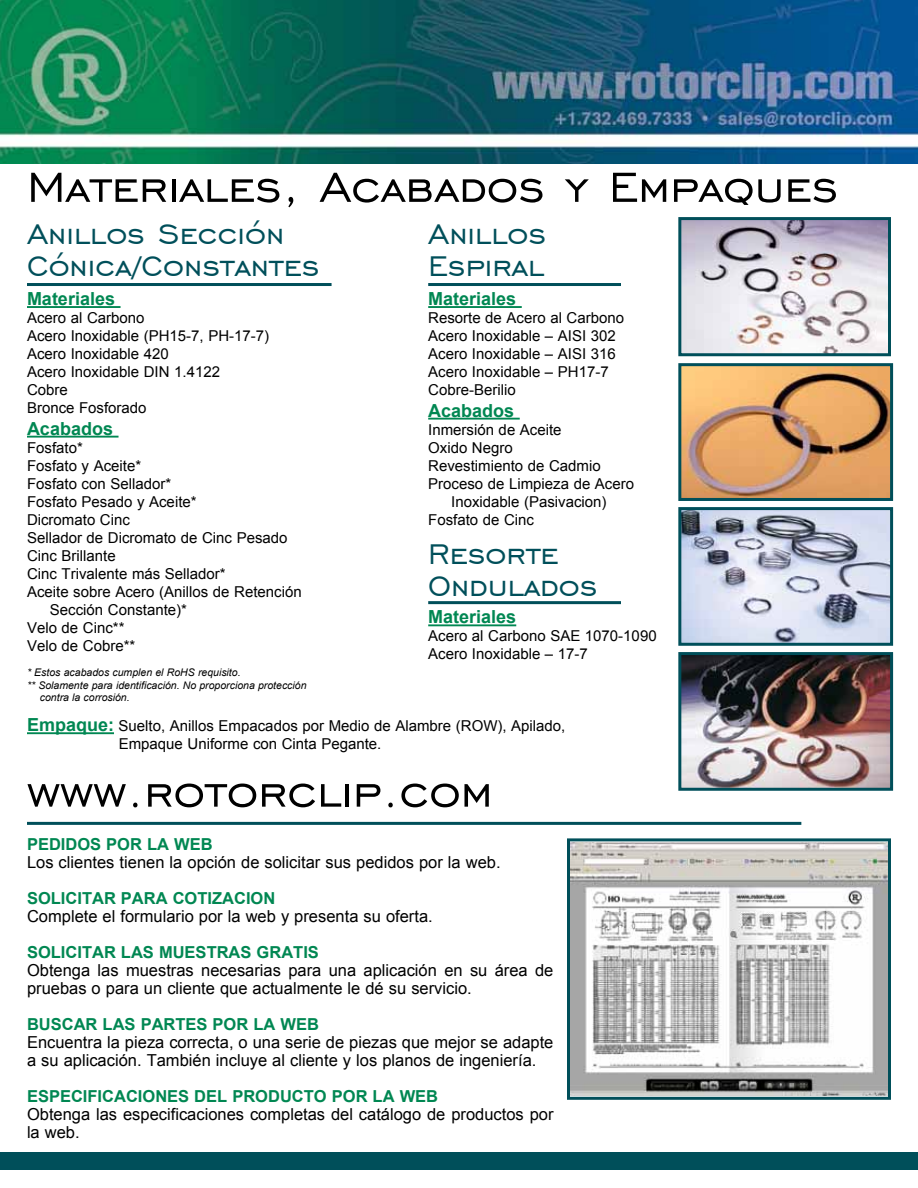
<style>
.page{position:relative;width:918px;height:1188px;background:#fff}
.page>*{position:absolute;margin:0;border:0;box-sizing:border-box;transform-origin:0 0}
.t1{font:54px "Engravers Gothic BT";color:#000}
.t2{font:36px/31.5px "Engravers Gothic BT";color:#004f5a}
.t3{font:700 18px "Arial";color:#008752}
.t4{font:16.5px/18px "Arial";color:#000}
.t5{font:700 16.5px "Arial";color:#008752}
.t6{font:15px/18px "Arial";color:#000}
.t7{font:italic 10.5px "Arial";color:#000}
.s1{font-weight:700;font-size:18px;color:#008752}
</style>
<div class="page">
<div style="left:0;top:1152px;width:918px;height:18px;background:#004f5a"></div>
<img style="left:0;top:0;width:918px;height:164px">
<hr style="left:27px;top:306px;width:94px;height:2px;background:#008752">
<hr style="left:27px;top:436px;width:92px;height:2px;background:#008752">
<img style="left:571px;top:842px;width:316px;height:254px">
<div style="left:567px;top:838px;width:324px;height:262px;border:3px solid #004f5a"></div>
<hr style="left:27px;top:822px;width:774px;height:3px;background:#004f5a">
<hr style="left:428px;top:306px;width:94px;height:2px;background:#008752">
<hr style="left:428px;top:418px;width:92px;height:2px;background:#008752">
<hr style="left:428px;top:624px;width:88px;height:2px;background:#008752">
<hr style="left:27px;top:283px;width:305px;height:3px;background:#004f5a">
<hr style="left:428px;top:283px;width:193px;height:3px;background:#004f5a">
<hr style="left:428px;top:601px;width:193px;height:3px;background:#004f5a">
<img style="left:682px;top:221px;width:205px;height:131px">
<div style="left:678px;top:217px;width:213px;height:139px;border:3px solid #004f5a"></div>
<img style="left:682px;top:367px;width:207px;height:130px">
<div style="left:678px;top:363px;width:215px;height:138px;border:3px solid #004f5a"></div>
<img style="left:682px;top:511px;width:207px;height:131px">
<div style="left:678px;top:507px;width:215px;height:139px;border:3px solid #004f5a"></div>
<img style="left:682px;top:656px;width:207px;height:131px">
<div style="left:678px;top:652px;width:215px;height:139px;border:3px solid #004f5a"></div>
<hr style="left:27px;top:732px;width:87px;height:2px;background:#008752">
<h1 class="t1" style="left:27px;top:157px;width:813px">Materiales, Acabados y Empaques</h1>
<h2 class="t2" style="left:27px;top:218px;width:294px">Anillos Sección<br>Cónica/Constantes</h2>
<h2 class="t2" style="left:428px;top:218px;width:120px">Anillos<br>Espiral</h2>
<p class="t3" style="left:27px;top:287px;width:90px">Materiales</p>
<p class="t6" style="left:27px;top:309px;width:244px">Acero al Carbono<br>Acero Inoxidable (PH15-7, PH-17-7)<br>Acero Inoxidable 420<br>Acero Inoxidable DIN 1.4122<br>Cobre<br>Bronce Fosforado</p>
<p class="t3" style="left:27px;top:416px;width:88px">Acabados</p>
<p class="t6" style="left:27px;top:439px;width:57px">Fosfato*</p>
<p class="t6" style="left:27px;top:457px;width:116px">Fosfato y Aceite*</p>
<p class="t6" style="left:27px;top:475px;width:146px">Fosfato con Sellador*</p>
<p class="t6" style="left:27px;top:493px;width:171px">Fosfato Pesado y Aceite*</p>
<p class="t6" style="left:27px;top:511px;width:104px">Dicromato Cinc</p>
<p class="t6" style="left:27px;top:529px;width:262px">Sellador de Dicromato de Cinc Pesado</p>
<p class="t6" style="left:27px;top:547px;width:90px">Cinc Brillante</p>
<p class="t6" style="left:27px;top:565px;width:200px">Cinc Trivalente más Sellador*</p>
<p class="t6" style="left:27px;top:583px;width:276px">Aceite sobre Acero (Anillos de Retención</p>
<p class="t6" style="left:50px;top:601px;width:139px">Sección Constante)*</p>
<p class="t6" style="left:27px;top:619px;width:99px">Velo de Cinc**</p>
<p class="t6" style="left:27px;top:637px;width:110px">Velo de Cobre**</p>
<p class="t7" style="left:27px;top:665px;width:215px">* Estos acabados cumplen el RoHS requisito.</p>
<p class="t7" style="left:27px;top:678px;width:281px">** Solamente para identificación. No proporciona protección</p>
<p class="t7" style="left:40px;top:691px;width:91px">contra la corrosión.</p>
<p class="t3" style="left:428px;top:287px;width:90px">Materiales</p>
<p class="t6" style="left:428px;top:309px;width:197px">Resorte de Acero al Carbono<br>Acero Inoxidable – AISI 302<br>Acero Inoxidable – AISI 316<br>Acero Inoxidable – PH17-7<br>Cobre-Berilio</p>
<p class="t3" style="left:428px;top:398px;width:88px">Acabados</p>
<p class="t6" style="left:428px;top:421px;width:135px">Inmersión de Aceite</p>
<p class="t6" style="left:428px;top:439px;width:86px">Oxido Negro</p>
<p class="t6" style="left:428px;top:457px;width:174px">Revestimiento de Cadmio</p>
<p class="t6" style="left:428px;top:475px;width:207px">Proceso de Limpieza de Acero</p>
<p class="t6" style="left:451px;top:493px;width:157px">Inoxidable (Pasivacion)</p>
<p class="t6" style="left:428px;top:511px;width:107px">Fosfato de Cinc</p>
<h2 class="t2" style="left:428px;top:538px;width:171px">Resorte<br>Ondulados</h2>
<p class="t3" style="left:428px;top:605px;width:90px">Materiales</p>
<p class="t6" style="left:428px;top:627px;width:230px">Acero al Carbono SAE 1070-1090<br>Acero Inoxidable – 17-7</p>
<p class="t6" style="left:119px;top:717px;width:448px;text-indent:-92px"><span class="s1">Empaque:</span> Suelto, Anillos Empacados por Medio de Alambre (ROW), Apilado,<br>Empaque Uniforme con Cinta Pegante.</p>
<h1 class="t1" style="left:27px;top:762px;width:467px">www.rotorclip.com</h1>
<p class="t5" style="left:27px;top:834px;width:187px">PEDIDOS POR LA WEB</p>
<p class="t4" style="left:27px;top:854px;width:475px">Los clientes tienen la opción de solicitar sus pedidos por la web.</p>
<p class="t5" style="left:27px;top:888px;width:250px">SOLICITAR PARA COTIZACION</p>
<p class="t4" style="left:27px;top:908px;width:407px">Complete el formulario por la web y presenta su oferta.</p>
<p class="t5" style="left:27px;top:942px;width:293px">SOLICITAR LAS MUESTRAS GRATIS</p>
<p class="t4" style="left:27px;top:962px;width:528px">Obtenga las muestras necesarias para una aplicación en su área de pruebas o para un cliente que actualmente le dé su servicio.</p>
<p class="t5" style="left:27px;top:1014px;width:293px">BUSCAR LAS PARTES POR LA WEB</p>
<p class="t4" style="left:27px;top:1034px;width:528px">Encuentra la pieza correcta, o una serie de piezas que mejor se adapte a su aplicación. También incluye al cliente y los planos de ingeniería.</p>
<p class="t5" style="left:27px;top:1086px;width:413px">ESPECIFICACIONES DEL PRODUCTO POR LA WEB</p>
<p class="t4" style="left:27px;top:1106px;width:528px">Obtenga las especificaciones completas del catálogo de productos por la web.</p>
</div>
